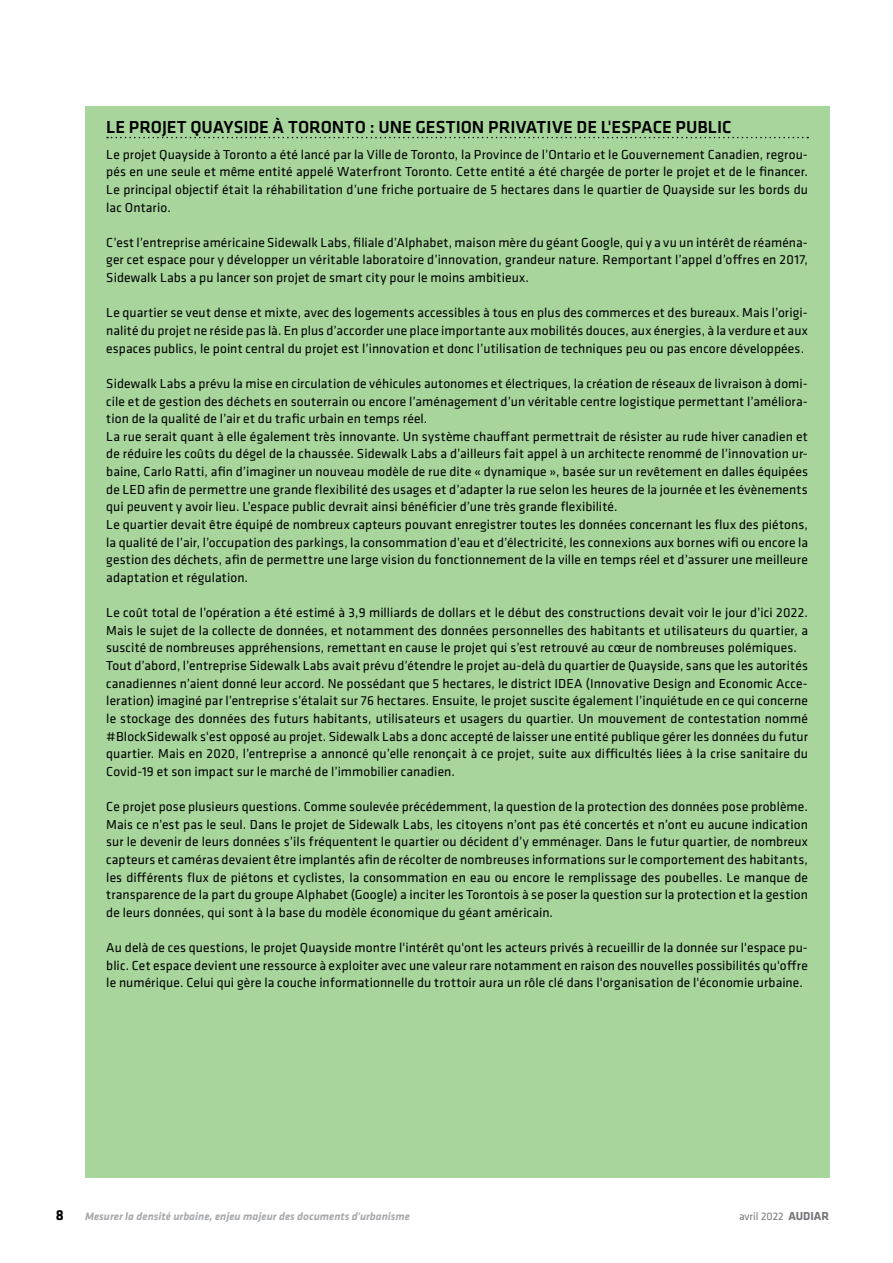
<style>
.page{position:relative;width:893px;height:1263px;background:#fff}
.page>*{position:absolute;margin:0;border:0;box-sizing:border-box;transform-origin:0 0}
.t1{font:500 18px "Klavika";letter-spacing:-.005em;color:#000}
.t2{font:700 15px "Klavika";color:#000}
.t3{font:13.5px/17.7px "Klavika";letter-spacing:.005em;color:#000;text-align:justify}
.t4{font:italic 700 11.25px "Klavika";color:#a9abae}
.t5{font:11.25px "Klavika";color:#77787b}
.s1{font-weight:700;font-size:12px}
</style>
<div class="page">
<div style="left:85px;top:106px;width:744px;height:1072px;background:#a7d59c"></div>
<svg style="left:107px;top:137px;width:701px;height:1px"></svg>
<h1 class="t1" style="left:106px;top:117px;width:627px">LE PROJET QUAYSIDE À TORONTO : UNE GESTION PRIVATIVE DE L'ESPACE PUBLIC</h1>
<p class="t3" style="left:106px;top:146px;width:703px">Le projet Quayside à Toronto a été lancé par la Ville de Toronto, la Province de l’Ontario et le Gouvernement Canadien, regrou&shy;pés en une seule et même entité appelé Waterfront Toronto. Cette entité a été chargée de porter le projet et de le financer.<br>Le principal objectif était la réhabilitation d’une friche portuaire de 5 hectares dans le quartier de Quayside sur les bords du lac Ontario.</p>
<p class="t3" style="left:106px;top:234px;width:703px">C’est l’entreprise américaine Sidewalk Labs, filiale d’Alphabet, maison mère du géant Google, qui y a vu un intérêt de réaména&shy;ger cet espace pour y développer un véritable laboratoire d’innovation, grandeur nature. Remportant l’appel d’offres en 2017, Sidewalk Labs a pu lancer son projet de smart city pour le moins ambitieux.</p>
<p class="t3" style="left:106px;top:304px;width:703px">Le quartier se veut dense et mixte, avec des logements accessibles à tous en plus des commerces et des bureaux. Mais l’origi&shy;nalité du projet ne réside pas là. En plus d’accorder une place importante aux mobilités douces, aux énergies, à la verdure et aux espaces publics, le point central du projet est l’innovation et donc l’utilisation de techniques peu ou pas encore développées.</p>
<p class="t3" style="left:106px;top:375px;width:703px;text-align:left">Sidewalk Labs a prévu la mise en circulation de véhicules autonomes et électriques, la création de réseaux de livraison à domi&shy;cile et de gestion des déchets en souterrain ou encore l’aménagement d’un véritable centre logistique permettant l’améliora&shy;tion de la qualité de l’air et du trafic urbain en temps réel.<br>La rue serait quant à elle également très innovante. Un système chauffant permettrait de résister au rude hiver canadien et de réduire les coûts du dégel de la chaussée. Sidewalk Labs a d’ailleurs fait appel à un architecte renommé de l’innovation ur&shy;baine, Carlo Ratti, afin d’imaginer un nouveau modèle de rue dite « dynamique », basée sur un revêtement en dalles équipées de LED afin de permettre une grande flexibilité des usages et d’adapter la rue selon les heures de la journée et les évènements qui peuvent y avoir lieu. L’espace public devrait ainsi bénéficier d’une très grande flexibilité.<br>Le quartier devait être équipé de nombreux capteurs pouvant enregistrer toutes les données concernant les flux des piétons, la qualité de l’air, l’occupation des parkings, la consommation d’eau et d’électricité, les connexions aux bornes wifi ou encore la gestion des déchets, afin de permettre une large vision du fonctionnement de la ville en temps réel et d’assurer une meilleure adaptation et régulation.</p>
<p class="t3" style="left:106px;top:604px;width:703px;text-align:left">Le coût total de l’opération a été estimé à 3,9 milliards de dollars et le début des constructions devait voir le jour d’ici 2022.<br>Mais le sujet de la collecte de données, et notamment des données personnelles des habitants et utilisateurs du quartier, a suscité de nombreuses appréhensions, remettant en cause le projet qui s’est retrouvé au cœur de nombreuses polémiques.<br>Tout d’abord, l’entreprise Sidewalk Labs avait prévu d’étendre le projet au-delà du quartier de Quayside, sans que les autorités canadiennes n’aient donné leur accord. Ne possédant que 5 hectares, le district IDEA (Innovative Design and Economic Acce&shy;leration) imaginé par l’entreprise s’étalait sur 76 hectares. Ensuite, le projet suscite également l’inquiétude en ce qui concerne le stockage des données des futurs habitants, utilisateurs et usagers du quartier. Un mouvement de contestation nommé #BlockSidewalk s'est opposé au projet. Sidewalk Labs a donc accepté de laisser une entité publique gérer les données du futur quartier. Mais en 2020, l’entreprise a annoncé qu’elle renonçait à ce projet, suite aux difficultés liées à la crise sanitaire du Covid-19 et son impact sur le marché de l’immobilier canadien.</p>
<p class="t3" style="left:106px;top:798px;width:703px">Ce projet pose plusieurs questions. Comme soulevée précédemment, la question de la protection des données pose problème.<br>Mais ce n’est pas le seul. Dans le projet de Sidewalk Labs, les citoyens n’ont pas été concertés et n’ont eu aucune indication sur le devenir de leurs données s’ils fréquentent le quartier ou décident d’y emménager. Dans le futur quartier, de nombreux capteurs et caméras devaient être implantés afin de récolter de nombreuses informations sur le comportement des habitants, les différents flux de piétons et cyclistes, la consommation en eau ou encore le remplissage des poubelles. Le manque de transparence de la part du groupe Alphabet (Google) a inciter les Torontois à se poser la question sur la protection et la gestion de leurs données, qui sont à la base du modèle économique du géant américain.</p>
<p class="t3" style="left:106px;top:939px;width:703px">Au delà de ces questions, le projet Quayside montre l'intérêt qu'ont les acteurs privés à recueillir de la donnée sur l'espace pu&shy;blic. Cet espace devient une ressource à exploiter avec une valeur rare notamment en raison des nouvelles possibilités qu'offre le numérique. Celui qui gère la couche informationnelle du trottoir aura un rôle clé dans l'organisation de l'économie urbaine.</p>
<p class="t2" style="left:56px;top:1207px;width:10px">8</p>
<p class="t4" style="left:85px;top:1210px;width:327px">Mesurer la densité urbaine, enjeu majeur des documents d'urbanisme</p>
<p class="t5" style="left:739px;top:1210px;width:92px">avril 2022 <span class="s1">AUDIAR</span></p>
</div>
